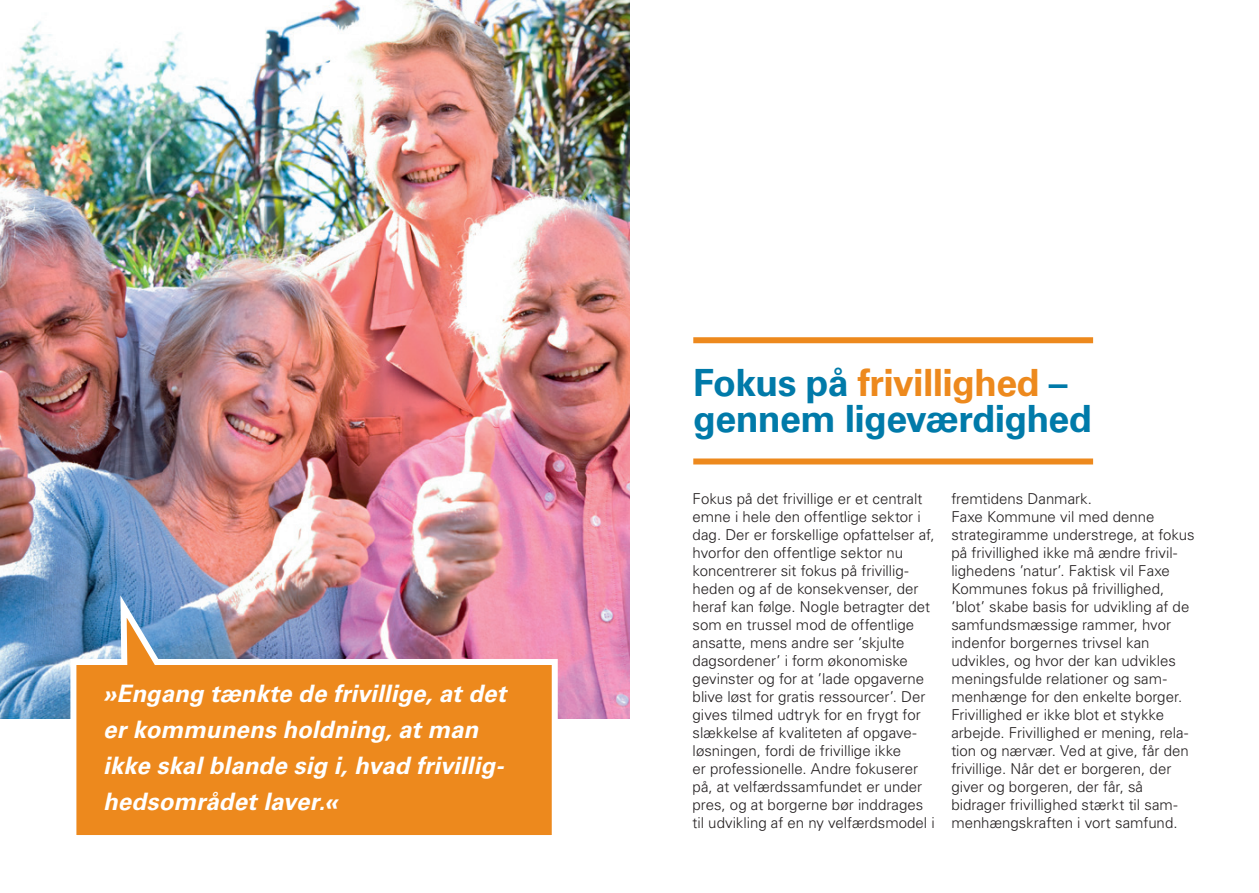
<style>
.page{position:relative;width:1259px;height:893px;background:#fff}
.page>*{position:absolute;margin:0;border:0;box-sizing:border-box;transform-origin:0 0}
.t1{font:700 37.5px/36px "Univers LT Std";letter-spacing:-.02em;color:#007aa9}
.t2{font:italic 700 24px/36px "Univers LT Std";letter-spacing:.005em;color:#fff}
.t3{font:300 15px/18px "Univers LT Std";color:#231f20}
.s1{color:#ed891d}
</style>
<div class="page">
<img style="left:0;top:0;width:629px;height:718px">
<svg style="left:67px;top:584px;width:494px;height:251px;background:#d78f51"></svg>
<div style="left:693px;top:458px;width:400px;height:6px;background:#ed891d"></div>
<div style="left:693px;top:337px;width:400px;height:6px;background:#ed891d"></div>
<h2 class="t2" style="left:103px;top:676px;width:404px">»Engang tænkte de frivillige, at det er kommunens holdning, at man ikke skal blande sig i, hvad frivillig&shy;hedsområdet laver.«</h2>
<h1 class="t1" style="left:693px;top:365px;width:400px">Fokus på <span class="s1">frivillighed</span> – gennem ligeværdighed</h1>
<p class="t3" style="left:692px;top:490px;width:244px">Fokus på det frivillige er et centralt emne i hele den offentlige sektor i dag. Der er forskellige opfattelser af, hvorfor den offentlige sektor nu koncentrerer sit fokus på frivillig&shy;heden og af de konsekvenser, der heraf kan følge. Nogle betragter det som en trussel mod de offentlige ansatte, mens andre ser ’skjulte dagsordener’ i form økonomiske gevinster og for at ’lade opgaverne blive løst for gratis ressourcer’. Der gives tilmed udtryk for en frygt for slækkelse af kvaliteten af opgave&shy;løsningen, fordi de frivillige ikke<br>er professionelle. Andre fokuserer på, at velfærdssamfundet er under pres, og at borgerne bør inddrages til udvikling af en ny velfærdsmodel i</p>
<p class="t3" style="left:951px;top:490px;width:245px">fremtidens Danmark.<br>Faxe Kommune vil med denne strategiramme understrege, at fokus på frivillighed ikke må ændre frivil&shy;lighedens ’natur’. Faktisk vil Faxe Kommunes fokus på frivillighed, ’blot’ skabe basis for udvikling af de samfundsmæssige rammer, hvor indenfor borgernes trivsel kan udvikles, og hvor der kan udvikles meningsfulde relationer og sam&shy;menhænge for den enkelte borger.<br>Frivillighed er ikke blot et stykke arbejde. Frivillighed er mening, rela&shy;tion og nærvær. Ved at give, får den frivillige. Når det er borgeren, der giver og borgeren, der får, så bidrager frivillighed stærkt til sam&shy;menhængskraften i vort samfund.</p>
</div>
